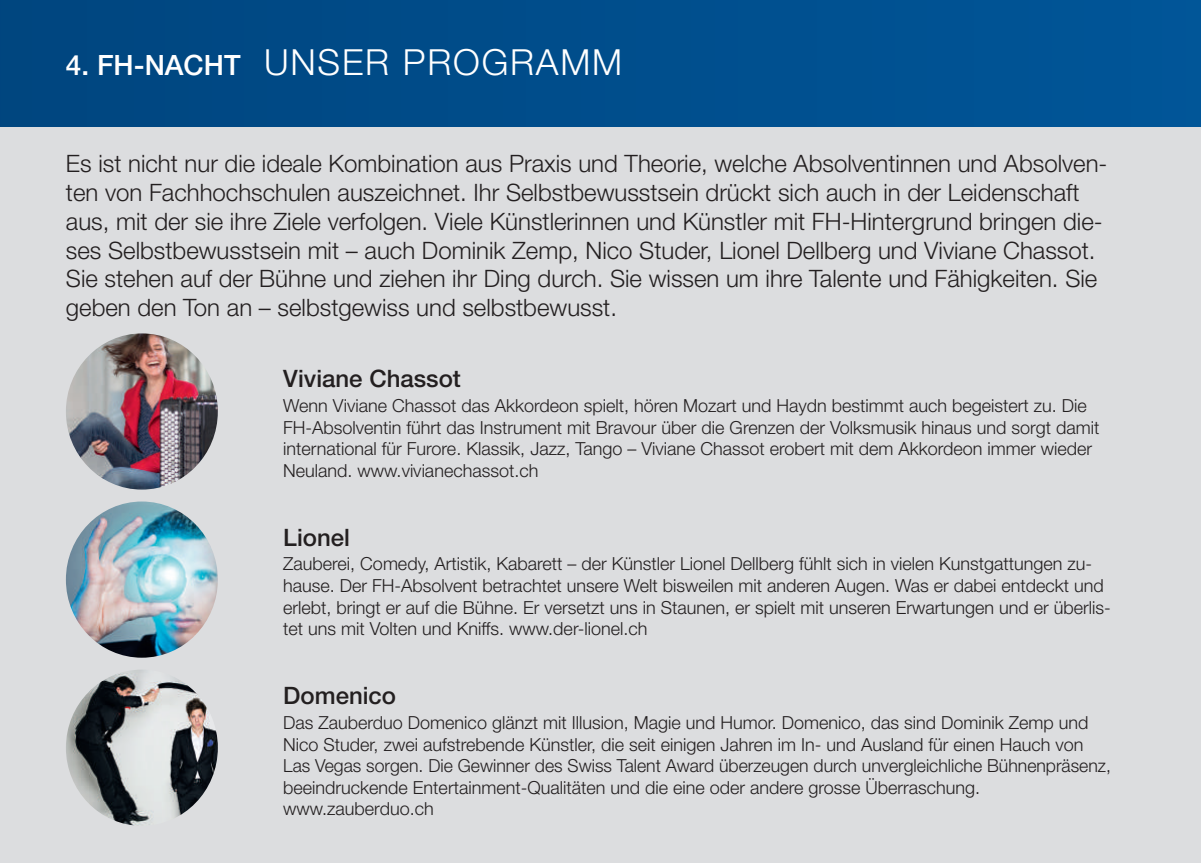
<style>
.page{position:relative;width:1201px;height:863px;background:#dcdddf}
.page>*{position:absolute;margin:0;border:0;box-sizing:border-box;transform-origin:0 0}
.t1{font:300 36px "Helvetica Neue LT Std";letter-spacing:.05em;color:#fff}
.t2{font:300 24px/28.8px "Helvetica Neue LT Std";color:#231f20}
.t3{font:500 24px "Helvetica Neue LT Std";color:#231f20}
.t4{font:300 18px/21.6px "Helvetica Neue LT Std";color:#231f20}
.s1{font-weight:500;font-size:28px}
</style>
<div class="page">
<div style="left:0;top:0;width:1201px;height:127px;background:#004d8c"></div>
<img style="left:66px;top:333px;width:152px;height:156px;border-radius:50%">
<img style="left:66px;top:501px;width:152px;height:156px;border-radius:50%">
<img style="left:66px;top:669px;width:152px;height:156px;border-radius:50%">
<h1 class="t1" style="left:66px;top:50px;width:558px"><span class="s1">4. FH-NACHT</span> UNSER PROGRAMM</h1>
<p class="t2" style="left:66px;top:151px;width:1043px">Es ist nicht nur die ideale Kombination aus Praxis und Theorie, welche Absolventinnen und Absolven&shy;ten von Fachhochschulen auszeichnet. Ihr Selbstbewusstsein drückt sich auch in der Leidenschaft aus, mit der sie ihre Ziele verfolgen. Viele Künstlerinnen und Künstler mit FH-Hintergrund bringen die&shy;ses Selbstbewusstsein mit – auch Dominik Zemp, Nico Studer, Lionel Dellberg und Viviane Chassot.<br>Sie stehen auf der Bühne und ziehen ihr Ding durch. Sie wissen um ihre Talente und Fähigkeiten. Sie geben den Ton an – selbstgewiss und selbstbewusst.</p>
<h2 class="t3" style="left:283px;top:370px;width:179px">Viviane Chassot</h2>
<p class="t4" style="left:283px;top:396px;width:818px">Wenn Viviane Chassot das Akkordeon spielt, hören Mozart und Haydn bestimmt auch begeistert zu. Die FH-Absolventin führt das Instrument mit Bravour über die Grenzen der Volksmusik hinaus und sorgt damit international für Furore. Klassik, Jazz, Tango – Viviane Chassot erobert mit dem Akkordeon immer wieder Neuland. www.vivianechassot.ch</p>
<h2 class="t3" style="left:283px;top:529px;width:68px">Lionel</h2>
<p class="t4" style="left:283px;top:555px;width:829px">Zauberei, Comedy, Artistik, Kabarett – der Künstler Lionel Dellberg fühlt sich in vielen Kunstgattungen zu&shy;hause. Der FH-Absolvent betrachtet unsere Welt bisweilen mit anderen Augen. Was er dabei entdeckt und erlebt, bringt er auf die Bühne. Er versetzt uns in Staunen, er spielt mit unseren Erwartungen und er überlis&shy;tet uns mit Volten und Kniffs. www.der-lionel.ch</p>
<h2 class="t3" style="left:283px;top:687px;width:114px">Domenico</h2>
<p class="t4" style="left:283px;top:713px;width:829px">Das Zauberduo Domenico glänzt mit Illusion, Magie und Humor. Domenico, das sind Dominik Zemp und Nico Studer, zwei aufstrebende Künstler, die seit einigen Jahren im In- und Ausland für einen Hauch von Las Vegas sorgen. Die Gewinner des Swiss Talent Award überzeugen durch unvergleichliche Bühnenpräsenz, beeindruckende Entertainment-Qualitäten und die eine oder andere grosse Überraschung. www.zauberduo.ch</p>
</div>
